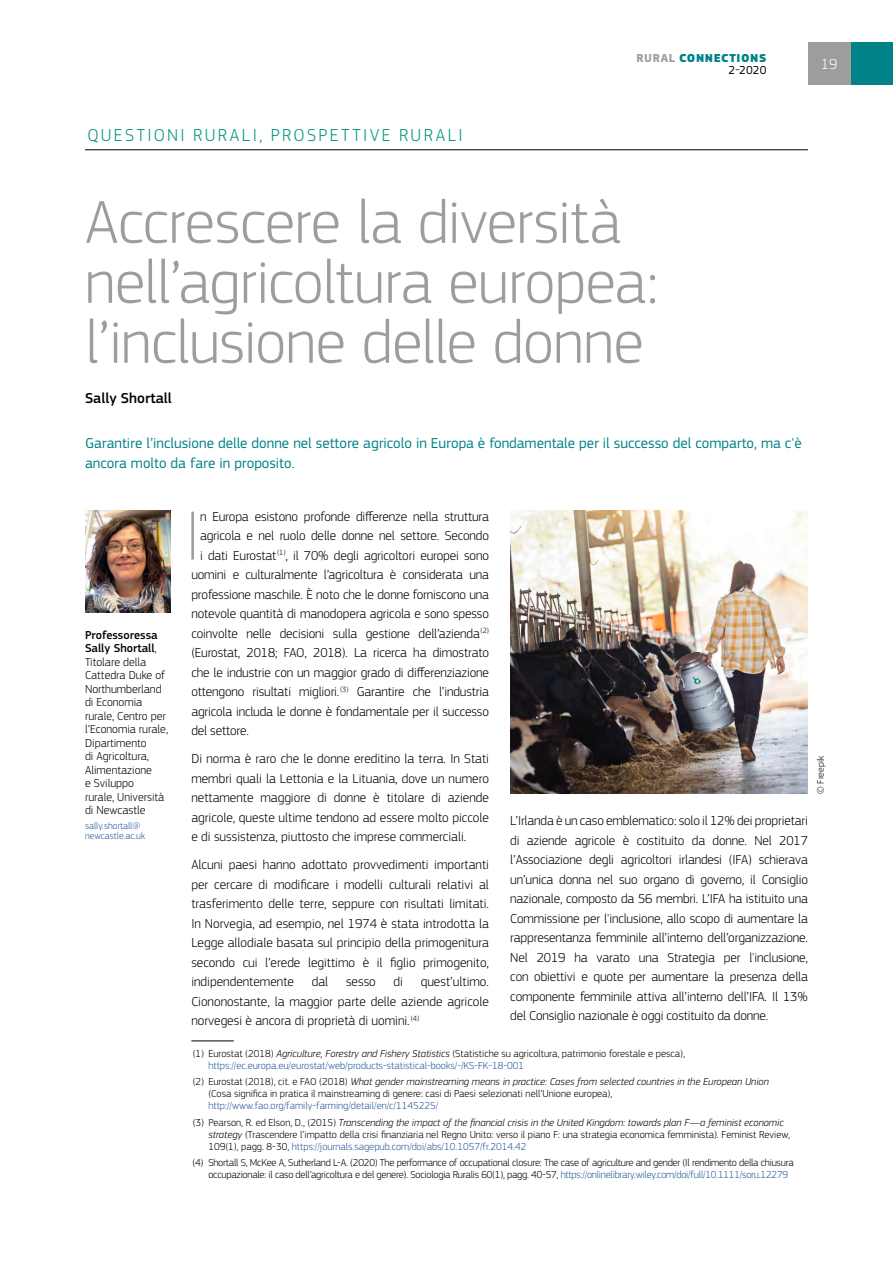
<style>
.page{position:relative;width:893px;height:1263px;background:#fff}
.page>*{position:absolute;margin:0;border:0;box-sizing:border-box;transform-origin:0 0}
.t1{font:100 72.3px "EC Square Sans Pro";color:#9d9d9c}
.t2{font:300 63px/60px "EC Square Sans Pro";letter-spacing:-.015em;color:#9d9d9c}
.t3{font:300 18px "EC Square Sans Pro";letter-spacing:.13em;color:#00937d}
.t4{font:15px/19.5px "EC Square Sans Pro";color:#008387}
.t5{font:500 15px "EC Square Sans Pro";color:#000}
.t6{font:300 15px "EC Square Sans Pro";color:#fff}
.t7{font:300 13.5px/19.5px "EC Square Sans Pro";letter-spacing:-.01em;color:#000;text-align:justify}
.t8{font:300 12px/13.5px "EC Square Sans Pro";color:#000}
.t9{font:900 12px/12px "EC Square Sans Pro";letter-spacing:.05em;color:#008387;text-align:right}
.t10{font:300 10.5px/12px "EC Square Sans Pro";color:#000}
.t11{font:300 10.5px/12px "EC Square Sans Pro";letter-spacing:-.02em;color:#000}
.t12{font:300 10.5px/12px "EC Square Sans Pro";color:#275b9b}
.t13{font:italic 300 10.5px/16.2px "EC Square Sans Pro";color:#000}
.t14{font:300 9.75px/10.5px "EC Square Sans Pro";color:#275b9b}
.t15{font:300 9.75px "EC Square Sans Pro";color:#000}
.s1{font-weight:700;color:#9d9d9c}
.s2{font-weight:400;color:#000}
.s3{font-weight:500}
.s4{color:#000}
.s5{font-style:italic;color:#000}
.s6{font-style:italic}
.s7{font-style:normal;color:#275b9b}
.s8{font-style:normal}
.s9{color:#275b9b}
</style>
<div class="page">
<div style="left:850px;top:43px;width:43px;height:42px;background:#008387"></div>
<hr style="left:191px;top:1041px;width:43px;height:1px;background:#000">
<img style="left:85px;top:510px;width:85px;height:102px">
<hr style="left:85px;top:149px;width:723px;height:1px;background:#000">
<img style="left:510px;top:510px;width:298px;height:284px">
<div style="left:808px;top:43px;width:42px;height:42px;background:#9d9d9c"></div>
<h3 class="t3" style="left:87px;top:125px;width:377px">QUESTIONI RURALI, PROSPETTIVE RURALI</h3>
<p class="t9" style="left:637px;top:53px;width:131px"><span class="s1">RURAL</span> CONNECTIONS<br><span class="s2">2-2020</span></p>
<p class="t6" style="left:821px;top:56px;width:18px">19</p>
<h2 class="t2" style="left:85px;top:192px;width:575px">Accrescere la diversità nell’agricoltura europea: l’inclusione delle donne</h2>
<p class="t5" style="left:85px;top:390px;width:88px">Sally Shortall</p>
<p class="t4" style="left:85px;top:434px;width:718px">Garantire l’inclusione delle donne nel settore agricolo in Europa è fondamentale per il successo del comparto, ma c'è ancora molto da fare in proposito.</p>
<p class="t8" style="left:85px;top:628px;width:85px"><span class="s3">Professoressa<br>Sally Shortall</span>,<br>Titolare della<br>Cattedra Duke of<br>Northumberland di Economia rurale, Centro per l’Economia rurale,<br>Dipartimento<br>di Agricoltura,<br>Alimentazione<br>e Sviluppo<br>rurale, Università di Newcastle</p>
<p class="t14" style="left:85px;top:820px;width:62px">sally.shortall@ newcastle.ac.uk</p>
<h1 class="t1" style="left:185px;top:493px;width:18px">I</h1>
<p class="t7" style="left:200px;top:506px;width:290px">n Europa esistono profonde differenze nella struttura</p>
<p class="t7" style="left:200px;top:526px;width:290px">agricola e nel ruolo delle donne nel settore. Secondo</p>
<p class="t7" style="left:200px;top:545px;width:290px">i dati Eurostat<sup>(1)</sup>, il 70% degli agricoltori europei sono</p>
<p class="t7" style="left:191px;top:565px;width:299px">uomini e culturalmente l’agricoltura è considerata una</p>
<p class="t7" style="left:191px;top:584px;width:299px">professione maschile. È noto che le donne forniscono una</p>
<p class="t7" style="left:191px;top:604px;width:299px">notevole quantità di manodopera agricola e sono spesso</p>
<p class="t7" style="left:191px;top:623px;width:299px">coinvolte nelle decisioni sulla gestione dell’azienda<sup>(2)</sup></p>
<p class="t7" style="left:191px;top:643px;width:299px">(Eurostat, 2018; FAO, 2018). La ricerca ha dimostrato</p>
<p class="t7" style="left:191px;top:662px;width:299px">che le industrie con un maggior grado di differenziazione</p>
<p class="t7" style="left:191px;top:682px;width:299px">ottengono risultati migliori.<sup>(3)</sup> Garantire che l’industria</p>
<p class="t7" style="left:191px;top:701px;width:299px">agricola includa le donne è fondamentale per il successo</p>
<p class="t7" style="left:191px;top:721px;width:59px">del settore.</p>
<p class="t7" style="left:191px;top:749px;width:299px">Di norma è raro che le donne ereditino la terra. In Stati membri quali la Lettonia e la Lituania, dove un numero nettamente maggiore di donne è titolare di aziende agricole, queste ultime tendono ad essere molto piccole e di sussistenza, piuttosto che imprese commerciali.</p>
<p class="t7" style="left:191px;top:855px;width:299px">Alcuni paesi hanno adottato provvedimenti importanti per cercare di modificare i modelli culturali relativi al trasferimento delle terre, seppure con risultati limitati.<br>In Norvegia, ad esempio, nel 1974 è stata introdotta la Legge allodiale basata sul principio della primogenitura secondo cui l’erede legittimo è il figlio primogenito, indipendentemente</p>
<p class="t7" style="left:510px;top:811px;width:299px">L’Irlanda è un caso emblematico: solo il 12% dei proprietari di aziende agricole è costituito da donne. Nel 2017 l’Associazione degli agricoltori irlandesi (IFA) schierava un’unica donna nel suo organo di governo, il Consiglio nazionale, composto da 56 membri. L’IFA ha istituito una Commissione per l'inclusione, allo scopo di aumentare la rappresentanza femminile all’interno dell’organizzazione.<br>Nel 2019 ha varato una Strategia per l'inclusione, con obiettivi e quote per aumentare la presenza della componente femminile attiva all’interno dell’IFA. Il 13% del Consiglio nazionale è oggi costituito da donne.</p>
<p class="t7" style="left:191px;top:972px;width:299px;text-indent:229px">quest’ultimo.<br>Ciononostante, la maggior parte delle aziende agricole norvegesi è ancora di proprietà di uomini.<sup>(4)</sup></p>
<p class="t12" style="left:208px;top:1048px;width:478px;text-indent:-16px"><span class="s4">(1) Eurostat (2018)</span> <span class="s5">Agriculture, Forestry and Fishery Statistics</span> <span class="s4">(Statistiche su agricoltura, patrimonio forestale e pesca), </span>https://ec.europa.eu/eurostat/web/products-statistical-books/-/KS-FK-18-001</p>
<p class="t10" style="left:208px;top:1076px;width:562px;text-indent:-16px">(2) Eurostat (2018), cit. e FAO (2018) <span class="s6">What gender mainstreaming means in practice: Cases from selected countries in the European Union </span>(Cosa significa in pratica il mainstreaming di genere: casi di Paesi selezionati nell’Unione europea),</p>
<p class="t13" style="left:193px;top:1098px;width:593px;text-indent:16px"><span class="s7">http://www.fao.org/family-farming/detail/en/c/1145225/<br></span><span class="s8">(3) Pearson, R. ed Elson, D., (2015)</span> Transcending the impact of the financial crisis in the United Kingdom: towards plan F—a feminist economic</p>
<p class="t10" style="left:208px;top:1128px;width:583px"><span class="s6">strategy</span> (Trascendere l’impatto della crisi finanziaria nel Regno Unito: verso il piano F: una strategia economica femminista). Feminist Review,<br>109(1), pagg. 8-30, <span class="s9">https://journals.sagepub.com/doi/abs/10.1057/fr.2014.42</span></p>
<p class="t11" style="left:208px;top:1156px;width:587px;text-indent:-16px">(4) Shortall S, McKee A, Sutherland L-A. (2020) The performance of occupational closure: The case of agriculture and gender (Il rendimento della chiusura occupazionale: il caso dell’agricoltura e del genere). Sociologia Ruralis 60(1), pagg. 40-57, <span class="s9">https://onlinelibrary.wiley.com/doi/full/10.1111/soru.12279</span></p>
<p class="t7" style="left:312px;top:972px;width:18px">dal</p>
<p class="t7" style="left:346px;top:972px;width:31px">sesso</p>
<p class="t7" style="left:394px;top:972px;width:11px">di</p>
<p class="t15" style="left:815px;top:794px;width:39px;rotate:-90deg">© Freepik</p>
</div>
